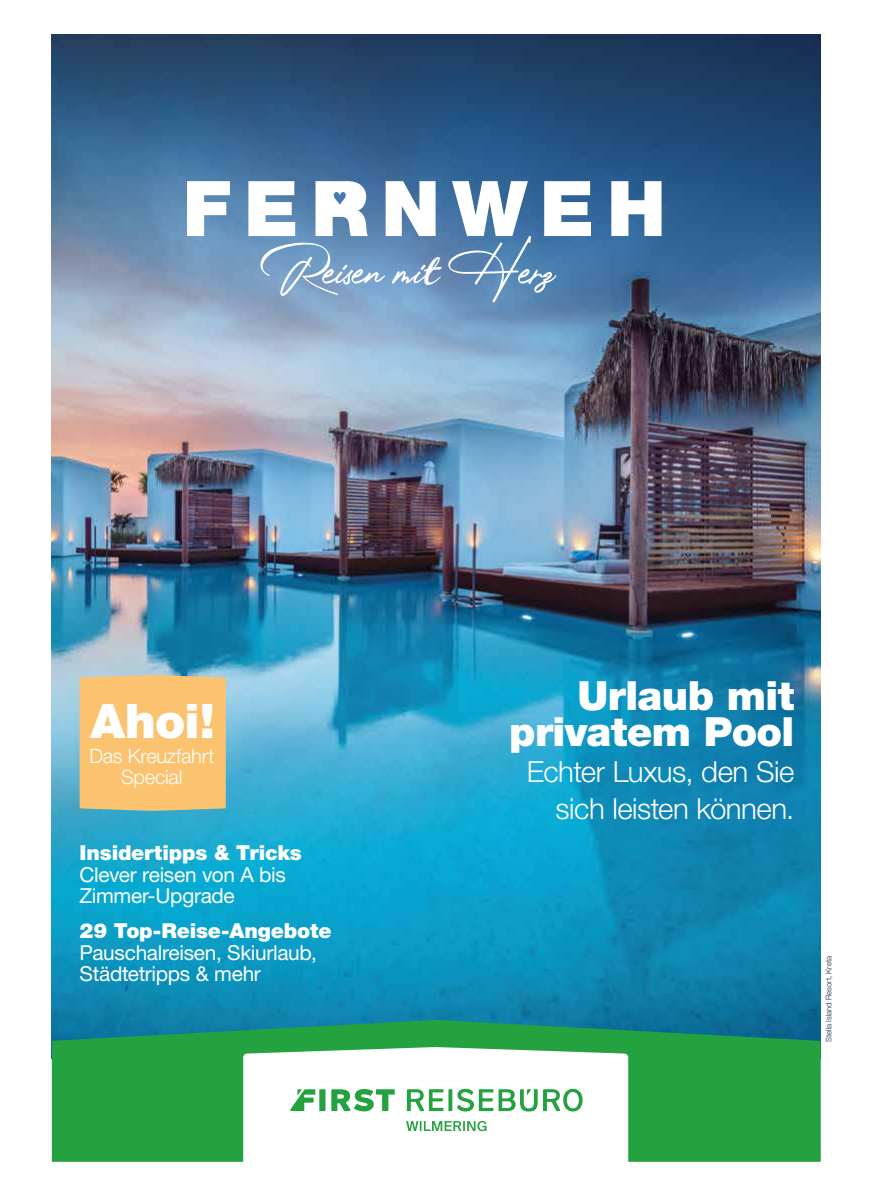
<style>
.page{position:relative;width:874px;height:1191px;background:#fff}
.page>*{position:absolute;margin:0;border:0;box-sizing:border-box;transform-origin:0 0}
.t1{font:900 76.8px "Helvetica Neue LT Std";letter-spacing:.16em;color:#fff}
.t2{font:54.1px "Photograph Signature";letter-spacing:-.005em;color:#fff}
.t3{font:900 47.6px "Helvetica Neue LT Std";color:#fff}
.t4{font:900 40.3px/36.2px "Helvetica Neue LT Std";letter-spacing:-.015em;color:#fff;text-align:right}
.t5{font:300 29.1px/36.2px "Helvetica Neue LT Std";letter-spacing:-.015em;color:#fff;text-align:right}
.t6{font:20.6px/21.5px "Helvetica Neue LT Std";letter-spacing:-.015em;color:#fff}
.t7{font:900 20.6px "Helvetica Neue LT Std";letter-spacing:-.01em;color:#fff}
.t8{font:300 19.8px/21.1px "Helvetica Neue LT Std";letter-spacing:-.015em;color:#fff;text-align:center}
.t9{font:300 7.8px "Helvetica Neue LT Std";letter-spacing:.005em;color:#152c46}
.s1{font-family:"Calendary Hands PERSONALUSEDEMO"}
</style>
<div class="page">
<img style="left:52px;top:34px;width:768px;height:986px">
<div style="left:328px;top:189px;width:23px;height:21px;background:#fff"></div>
<svg style="left:333px;top:192px;width:12px;height:13px"></svg>
<svg style="left:52px;top:1020px;width:768px;height:141px;background:#219c4b"></svg>
<svg style="left:243px;top:1047px;width:385px;height:114px"></svg>
<div style="left:280px;top:1078px;width:314px;height:68px;background:#fff"></div>
<svg style="left:290px;top:1088px;width:292px;height:43px"></svg>
<div style="left:80px;top:677px;width:146px;height:131px;background:#fbc36f;border-radius:2px"></div>
<h1 class="t1" style="left:182px;top:163px;width:484px">FERNWEH</h1>
<h2 class="t2" style="left:278px;top:222px;width:278px">Reisen mi<span class="s1">t</span> Herz</h2>
<h3 class="t3" style="left:90px;top:692px;width:126px">Ahoi!</h3>
<p class="t8" style="left:89px;top:744px;width:126px">Das Kreuzfahrt<br>Special</p>
<p class="t7" style="left:80px;top:840px;width:223px">Insidertipps &amp; Tricks</p>
<p class="t6" style="left:80px;top:863px;width:208px">Clever reisen von A bis<br>Zimmer-Upgrade</p>
<p class="t7" style="left:80px;top:918px;width:253px">29 Top-Reise-Angebote</p>
<p class="t6" style="left:80px;top:941px;width:238px">Pauschalreisen, Skiurlaub,<br>Städtetripps &amp; mehr</p>
<h3 class="t4" style="left:509px;top:677px;width:286px">Urlaub mit privatem Pool</h3>
<h3 class="t5" style="left:526px;top:753px;width:269px">Echter Luxus, den Sie sich leisten können.</h3>
<p class="t9" style="left:823px;top:1042px;width:88px;rotate:-90deg">Stella Island Resort, Kreta</p>
</div>
